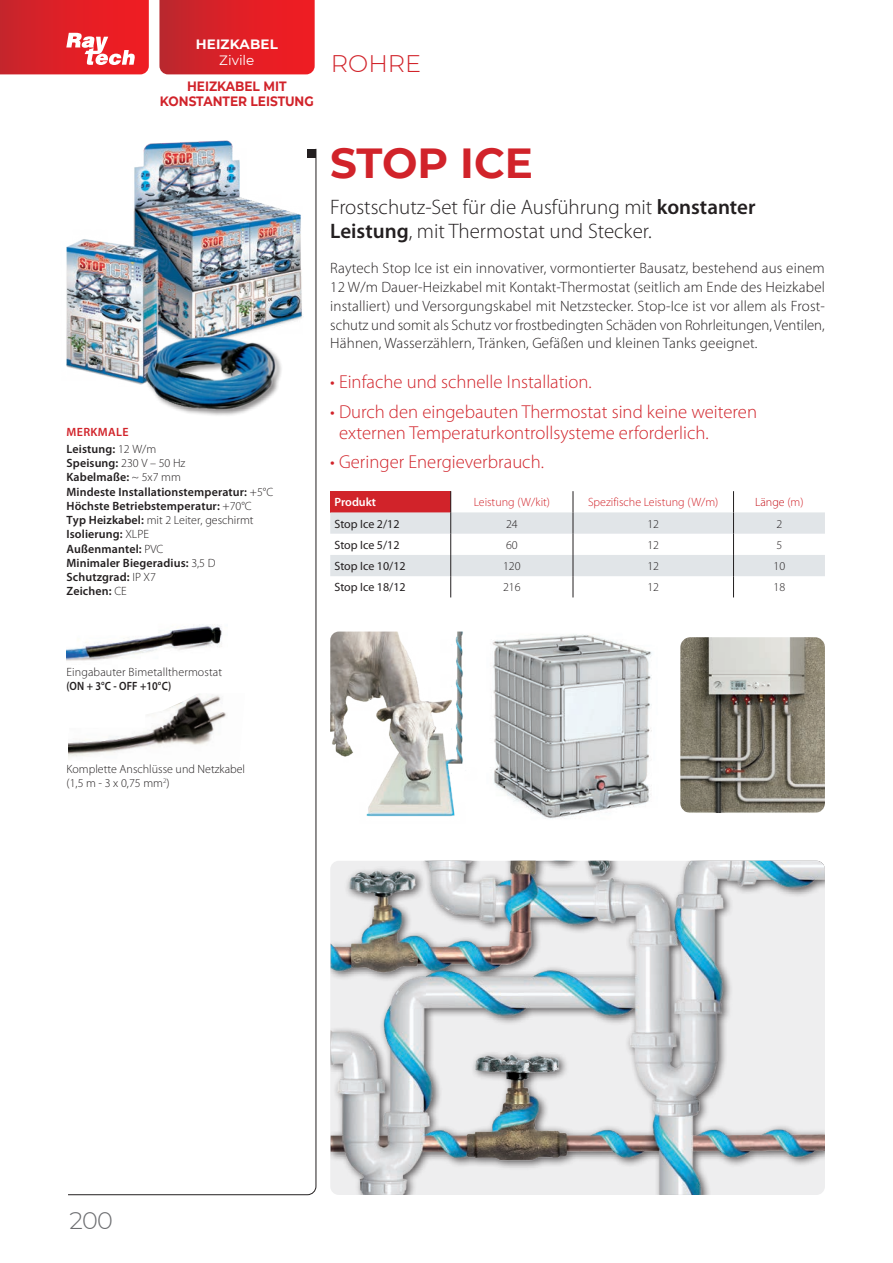
<style>
.page{position:relative;width:893px;height:1263px;background:#fff}
.page>*{position:absolute;margin:0;border:0;box-sizing:border-box;transform-origin:0 0}
.TITOLO_28{font:700 42px "Montserrat";color:#d1232a}
.t1{font:300 24px "Montserrat";color:#d1232a}
.t2{font:300 24px "Montserrat";color:#6c6d70}
.Sottotitolo_16int{font:300 21px/24px "Myriad Pro";color:#231f20}
.PLUS{font:300 18.75px/21px "Myriad Pro";color:#d1232a}
.TESTO_10_12_5{font:300 15px/18.8px "Myriad Pro";letter-spacing:.01em;color:#231f20;text-align:justify}
.t3{font:700 13.5px "Montserrat";color:#d1232a;scale:.9 1}
.t4{font:700 13.5px "Montserrat";letter-spacing:.01em;color:#fff}
.t5{font:13.5px "Montserrat";color:#fff}
.testo{font:600 12px "Myriad Pro";letter-spacing:.01em;color:#231f20}
.testo-2{font:300 12px "Myriad Pro";color:#231f20}
.t6{font:12px "Myriad Pro";color:#231f20}
.t7{font:300 12px "Myriad Pro";color:#d1232a}
.testo-3{font:600 12px "Myriad Pro";letter-spacing:.01em;color:#231f20;scale:.88 1}
.t8{font:300 12px "Myriad Pro";color:#c4121a}
.DIDA_semi_red{font:600 12px "Myriad Pro";letter-spacing:.03em;color:#d1232a}
.t9{font:600 12px "Myriad Pro";color:#fff}
.s1{font-weight:300}
.s2{font-weight:600}
.s3{color:#d1232a}
</style>
<div class="page">
<svg style="left:159px;top:0;width:156px;height:74px;background:#db2228"></svg>
<svg style="left:68px;top:148px;width:248px;height:1047px"></svg>
<svg style="left:0;top:0;width:149px;height:74px;background:#e03036"></svg>
<svg style="left:330px;top:491px;width:495px;height:106px"></svg>
<img style="left:330px;top:631px;width:133px;height:186px">
<img style="left:680px;top:637px;width:145px;height:176px">
<img style="left:330px;top:861px;width:495px;height:334px">
<img style="left:145px;top:693px;width:100px;height:80px">
<svg style="left:74px;top:694px;width:132px;height:35px"></svg>
<img style="left:66px;top:140px;width:238px;height:248px">
<div style="left:144px;top:335px;width:139px;height:82px;background:#231f20;opacity:.5"></div>
<img style="left:140px;top:332px;width:139px;height:84px">
<img style="left:67px;top:603px;width:160px;height:91px">
<img style="left:68px;top:728px;width:79px;height:37px">
<img style="left:492px;top:634px;width:160px;height:185px">
<p class="t4" style="left:196px;top:34px;width:83px">HEIZKABEL</p>
<p class="t5" style="left:219px;top:51px;width:37px">Zivile</p>
<p class="t3" style="left:187px;top:77px;width:112px">HEIZKABEL MIT</p>
<p class="t3" style="left:160px;top:92px;width:172px">KONSTANTER LEISTUNG</p>
<p class="DIDA_semi_red" style="left:67px;top:425px;width:64px">MERKMALE</p>
<p class="testo" style="left:67px;top:441px;width:91px">Leistung: <span class="s1">12 W/m</span></p>
<p class="testo" style="left:67px;top:455px;width:120px">Speisung: <span class="s1">230 V – 50 Hz</span></p>
<p class="testo" style="left:67px;top:470px;width:116px">Kabelmaße: <span class="s1">~ 5x7 mm</span></p>
<p class="testo" style="left:67px;top:484px;width:208px">Mindeste Installationstemperatur: <span class="s1">+5°C</span></p>
<p class="testo" style="left:67px;top:498px;width:187px">Höchste Betriebstemperatur: <span class="s1">+70°C</span></p>
<p class="testo-2" style="left:67px;top:513px;width:188px"><span class="s2">Typ Heizkabel:</span> mit 2 Leiter, geschirmt</p>
<p class="testo" style="left:67px;top:527px;width:84px">Isolierung: <span class="s1">XLPE</span></p>
<p class="testo" style="left:67px;top:541px;width:98px">Außenmantel: <span class="s1">PVC</span></p>
<p class="testo" style="left:67px;top:555px;width:150px">Minimaler Biegeradius: <span class="s1">3,5 D</span></p>
<p class="testo" style="left:67px;top:569px;width:91px">Schutzgrad: <span class="s1">IP X7</span></p>
<p class="testo" style="left:67px;top:584px;width:62px">Zeichen: <span class="s1">CE</span></p>
<p class="t1" style="left:331px;top:48px;width:92px">ROHRE</p>
<p class="TITOLO_28" style="left:330px;top:133px;width:204px">STOP ICE</p>
<p class="Sottotitolo_16int" style="left:330px;top:194px;width:427px">Frostschutz-Set für die Ausführung mit <span class="s2">konstanter<br>Leistung</span>, mit Thermostat und Stecker.</p>
<p class="TESTO_10_12_5" style="left:330px;top:259px;width:496px">Raytech Stop Ice ist ein innovativer, vormontierter Bausatz, bestehend aus einem 12 W/m Dauer-Heizkabel mit Kontakt-Thermostat (seitlich am Ende des Heizkabel installiert) und Versorgungskabel mit Netzstecker. Stop-Ice ist vor allem als Frost&shy;schutz und somit als Schutz vor frostbedingten Schäden von Rohrleitungen, Ventilen, Hähnen, Wasserzählern, Tränken, Gefäßen und kleinen Tanks geeignet.</p>
<p class="PLUS" style="left:330px;top:371px;width:263px">• Einfache und schnelle Installation.</p>
<p class="PLUS" style="left:339px;top:401px;width:420px;text-indent:-9px">• Durch den eingebauten Thermostat sind keine weiteren externen Temperaturkontrollsysteme erforderlich.</p>
<p class="PLUS" style="left:330px;top:451px;width:215px">• Geringer Energieverbrauch.</p>
<p class="t9" style="left:334px;top:495px;width:43px">Produkt</p>
<p class="t7" style="left:474px;top:495px;width:78px">Leistung (W/kit)</p>
<p class="t7" style="left:588px;top:495px;width:132px">Spezifische Leistung (W/m)</p>
<p class="t8" style="left:755px;top:495px;width:50px">Länge <span class="s3">(m)</span></p>
<p class="t6" style="left:334px;top:516px;width:67px">Stop Ice 2/12</p>
<p class="testo-2" style="left:506px;top:516px;width:13px">24</p>
<p class="testo-2" style="left:647px;top:516px;width:13px">12</p>
<p class="testo-2" style="left:776px;top:516px;width:7px">2</p>
<p class="t6" style="left:334px;top:537px;width:67px">Stop Ice 5/12</p>
<p class="testo-2" style="left:506px;top:538px;width:13px">60</p>
<p class="testo-2" style="left:647px;top:538px;width:13px">12</p>
<p class="testo-2" style="left:776px;top:538px;width:7px">5</p>
<p class="t6" style="left:334px;top:559px;width:73px">Stop Ice 10/12</p>
<p class="testo-2" style="left:503px;top:559px;width:19px">120</p>
<p class="testo-2" style="left:647px;top:559px;width:13px">12</p>
<p class="testo-2" style="left:773px;top:559px;width:13px">10</p>
<p class="t6" style="left:334px;top:580px;width:73px">Stop Ice 18/12</p>
<p class="testo-2" style="left:503px;top:580px;width:19px">216</p>
<p class="testo-2" style="left:647px;top:580px;width:13px">12</p>
<p class="testo-2" style="left:773px;top:580px;width:13px">18</p>
<p class="testo-2" style="left:67px;top:665px;width:157px">Eingabauter Bimetallthermostat</p>
<p class="testo-3" style="left:67px;top:678px;width:121px">(ON + 3°C - OFF +10°C)</p>
<p class="testo-2" style="left:67px;top:762px;width:180px">Komplette Anschlüsse und Netzkabel</p>
<p class="testo-2" style="left:67px;top:776px;width:105px">(1,5 m - 3 x 0,75 mm<sup>2</sup>)</p>
<h2 class="t2" style="left:70px;top:1204px;width:45px">200</h2>
</div>
